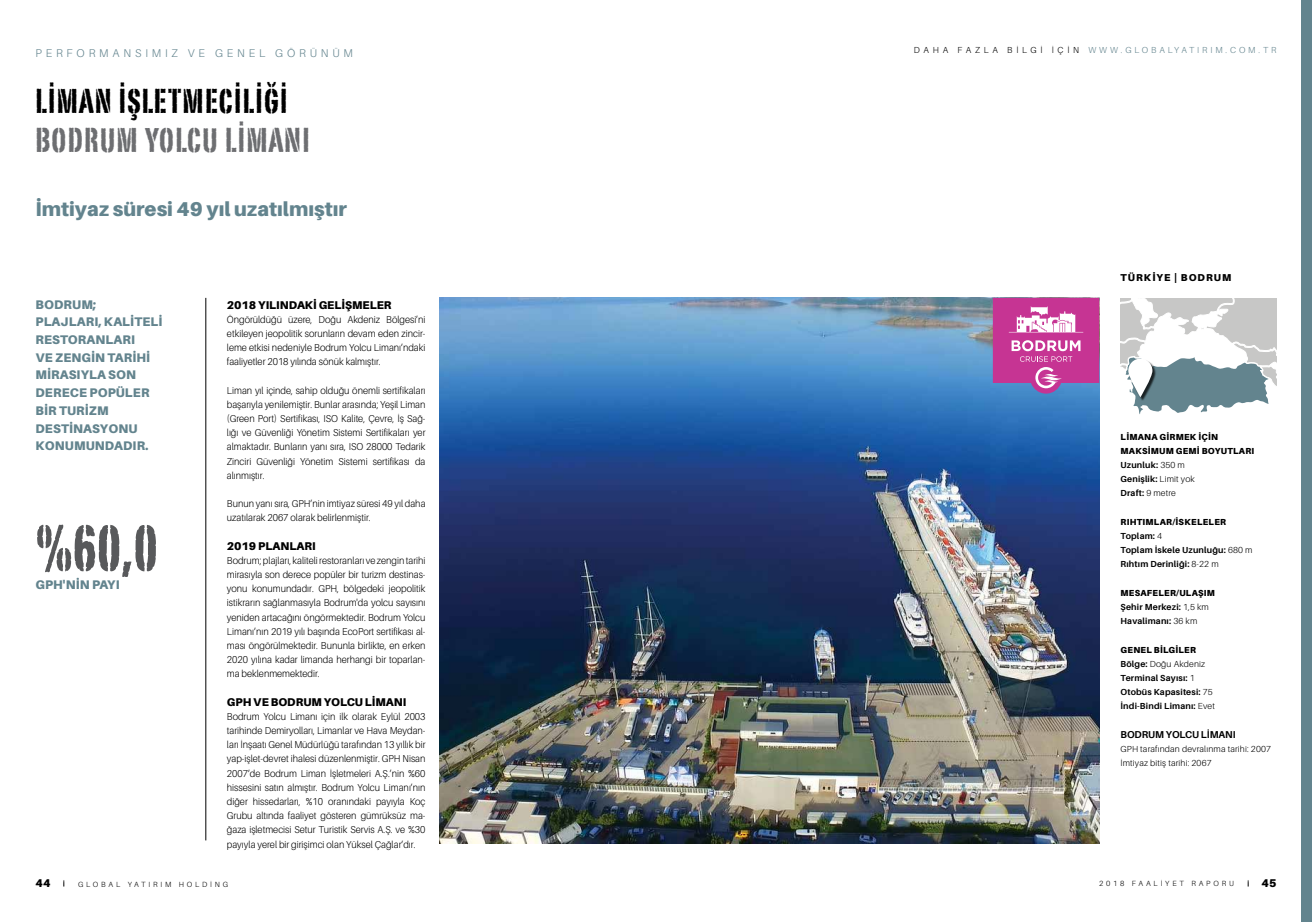
<style>
.page{position:relative;width:1312px;height:922px;background:#fff}
.page>*{position:absolute;margin:0;border:0;box-sizing:border-box;transform-origin:0 0}
.t1{font:63.75px "Portago ITC";color:#58595b}
.t2{font:33.75px "Portago ITC";letter-spacing:.04em;color:#000}
.t3{font:33.75px "Portago ITC";letter-spacing:.04em;color:#6d6e71}
.t4{font:900 20px "Aileron";color:#63848e}
.t5{font:900 12.5px/17.8px "Aileron";letter-spacing:.01em;color:#63848e}
.t6{font:900 11.25px "Aileron";color:#000}
.t7{font:300 11.25px "Aileron";letter-spacing:.34em;color:#63848e}
.t8{font:300 10px/14.1px "Aileron";color:#000;text-align:justify;scale:.94 1}
.t9{font:700 10px "Aileron";letter-spacing:-.01em;color:#000}
.t10{font:900 10px "Aileron";letter-spacing:.1em;color:#000}
.t11{font:700 8.75px/14.1px "Aileron";letter-spacing:.02em;color:#000}
.t12{font:900 8.75px/14.1px "Aileron";letter-spacing:.03em;color:#000}
.t13{font:300 8.75px/14.1px "Aileron";letter-spacing:.02em;color:#000}
.t14{font:300 8.75px "Aileron";letter-spacing:.33em;color:#63848e}
.t15{font:300 7.5px "Aileron";letter-spacing:.38em;color:#000}
.s1{color:#000}
.s2{font-weight:700}
.s3{font-weight:300}
.s4{font-weight:900}
</style>
<div class="page">
<hr style="left:205px;top:298px;width:1px;height:542px;background:#000">
<img style="left:439px;top:298px;width:659px;height:545px">
<div style="left:1300px;top:0;width:11px;height:921px;background:#63848e"></div>
<svg style="left:1120px;top:298px;width:156px;height:116px"></svg>
<div style="left:1128px;top:359px;width:28px;height:42px;background:#000;opacity:.75"></div>
<svg style="left:1127px;top:358px;width:25px;height:39px"></svg>
<svg style="left:992px;top:298px;width:106px;height:95px"></svg>
<p class="t7" style="left:35px;top:47px;width:319px">PERFORMANSIMIZ VE GENEL GÖRÜNÜM</p>
<p class="t14" style="left:913px;top:45px;width:364px"><span class="s1">DAHA FAZLA BİLGİ İÇİN</span> WWW.GLOBALYATIRIM.COM.TR</p>
<h2 class="t2" style="left:35px;top:80px;width:253px">LİMAN İŞLETMECİLİĞİ</h2>
<h2 class="t3" style="left:35px;top:119px;width:276px">BODRUM YOLCU LİMANI</h2>
<h3 class="t4" style="left:35px;top:198px;width:313px">İmtiyaz süresi 49 yıl uzatılmıştır</h3>
<p class="t5" style="left:35px;top:295px;width:127px">BODRUM;<br>PLAJLARI, KALITELI<br>RESTORANLARI<br>VE ZENGIN TARIHI<br>MIRASIYLA SON<br>DERECE POPÜLER<br>BIR TURIZM<br>DESTINASYONU<br>KONUMUNDADIR.</p>
<p class="t6" style="left:227px;top:298px;width:166px">2018 YILINDAKİ GELİŞMELER</p>
<p class="t8" style="left:227px;top:312px;width:213px">Öngörüldüğü üzere, Doğu Akdeniz Bölgesi’ni etkileyen jeopolitik sorunların devam eden zincir&shy;leme etkisi nedeniyle Bodrum Yolcu Limanı’ndaki faaliyetler 2018 yılında sönük kalmıştır.</p>
<p class="t8" style="left:227px;top:383px;width:213px">Liman yıl içinde, sahip olduğu önemli sertifikaları başarıyla yenilemiştir. Bunlar arasında; Yeşil Liman (Green Port) Sertifikası, ISO Kalite, Çevre, İş Sağ&shy;lığı ve Güvenliği Yönetim Sistemi Sertifikaları yer almaktadır. Bunların yanı sıra, ISO 28000 Tedarik Zinciri Güvenliği Yönetim Sistemi sertifikası da alınmıştır.</p>
<p class="t8" style="left:227px;top:496px;width:213px">Bunun yanı sıra, GPH’nin imtiyaz süresi 49 yıl daha uzatılarak 2067 olarak belirlenmiştir.</p>
<p class="t6" style="left:227px;top:539px;width:90px">2019 PLANLARI</p>
<p class="t8" style="left:227px;top:553px;width:213px">Bodrum; plajları, kaliteli restoranları ve zengin tarihi mirasıyla son derece popüler bir turizm destinas&shy;yonu konumundadır. GPH, bölgedeki jeopolitik istikrarın sağlanmasıyla Bodrum'da yolcu sayısını yeniden artacağını öngörmektedir. Bodrum Yolcu Limanı’nın 2019 yılı başında EcoPort sertifikası al&shy;ması öngörülmektedir. Bununla birlikte, en erken 2020 yılına kadar limanda herhangi bir toparlan&shy;ma beklenmemektedir.</p>
<p class="t6" style="left:227px;top:695px;width:181px">GPH VE BODRUM YOLCU LİMANI</p>
<p class="t8" style="left:227px;top:709px;width:213px">Bodrum Yolcu Limanı için ilk olarak Eylül 2003 tarihinde Demiryolları, Limanlar ve Hava Meydan&shy;ları İnşaatı Genel Müdürlüğü tarafından 13 yıllık bir yap-işlet-devret ihalesi düzenlenmiştir. GPH Nisan 2007’de Bodrum Liman İşletmeleri A.Ş.’nin %60 hissesini satın almıştır. Bodrum Yolcu Limanı’nın diğer hissedarları, %10 oranındaki payıyla Koç Grubu altında faaliyet gösteren gümrüksüz ma&shy;ğaza işletmecisi Setur Turistik Servis A.Ş. ve %30 payıyla yerel bir girişimci olan Yüksel Çağlar’dır.</p>
<h1 class="t1" style="left:35px;top:508px;width:124px">%60,0</h1>
<p class="t5" style="left:35px;top:575px;width:86px">GPH'NİN PAYI</p>
<p class="t10" style="left:1120px;top:271px;width:112px">TÜRKİYE | BODRUM</p>
<p class="t12" style="left:1120px;top:429px;width:135px">LİMANA GİRMEK İÇİN<br>MAKSİMUM GEMİ BOYUTLARI<br><span class="s2">Uzunluk:</span> <span class="s3">350 m<br></span><span class="s2">Genişlik:</span> <span class="s3">Limit yok<br></span><span class="s2">Draft:</span> <span class="s3">9 metre</span></p>
<p class="t11" style="left:1120px;top:514px;width:133px"><span class="s4">RIHTIMLAR/İSKELELER<br></span>Toplam: <span class="s3">4<br></span>Toplam İskele Uzunluğu: <span class="s3">680 m<br></span>Rıhtım Derinliği: <span class="s3">8-22 m</span></p>
<p class="t11" style="left:1120px;top:585px;width:96px"><span class="s4">MESAFELER/ULAŞIM<br></span>Şehir Merkezi: <span class="s3">1,5 km<br></span>Havalimanı: <span class="s3">36 km</span></p>
<p class="t11" style="left:1120px;top:642px;width:96px"><span class="s4">GENEL BİLGİLER<br></span>Bölge: <span class="s3">Doğu Akdeniz<br></span>Terminal Sayısı: <span class="s3">1<br></span>Otobüs Kapasitesi: <span class="s3">75<br></span>İndi-Bindi Limanı: <span class="s3">Evet</span></p>
<p class="t9" style="left:1120px;top:728px;width:117px">BODRUM YOLCU LİMANI</p>
<p class="t13" style="left:1120px;top:741px;width:152px">GPH tarafından devralınma tarihi: 2007<br>İmtiyaz bitiş tarihi: 2067</p>
<p class="t6" style="left:35px;top:875px;width:17px">44</p>
<p class="t15" style="left:78px;top:879px;width:152px">GLOBAL YATIRIM HOLDİNG</p>
<p class="t15" style="left:1098px;top:878px;width:136px">2018 FAALİYET RAPORU</p>
<p class="t6" style="left:1261px;top:875px;width:16px">45</p>
</div>
